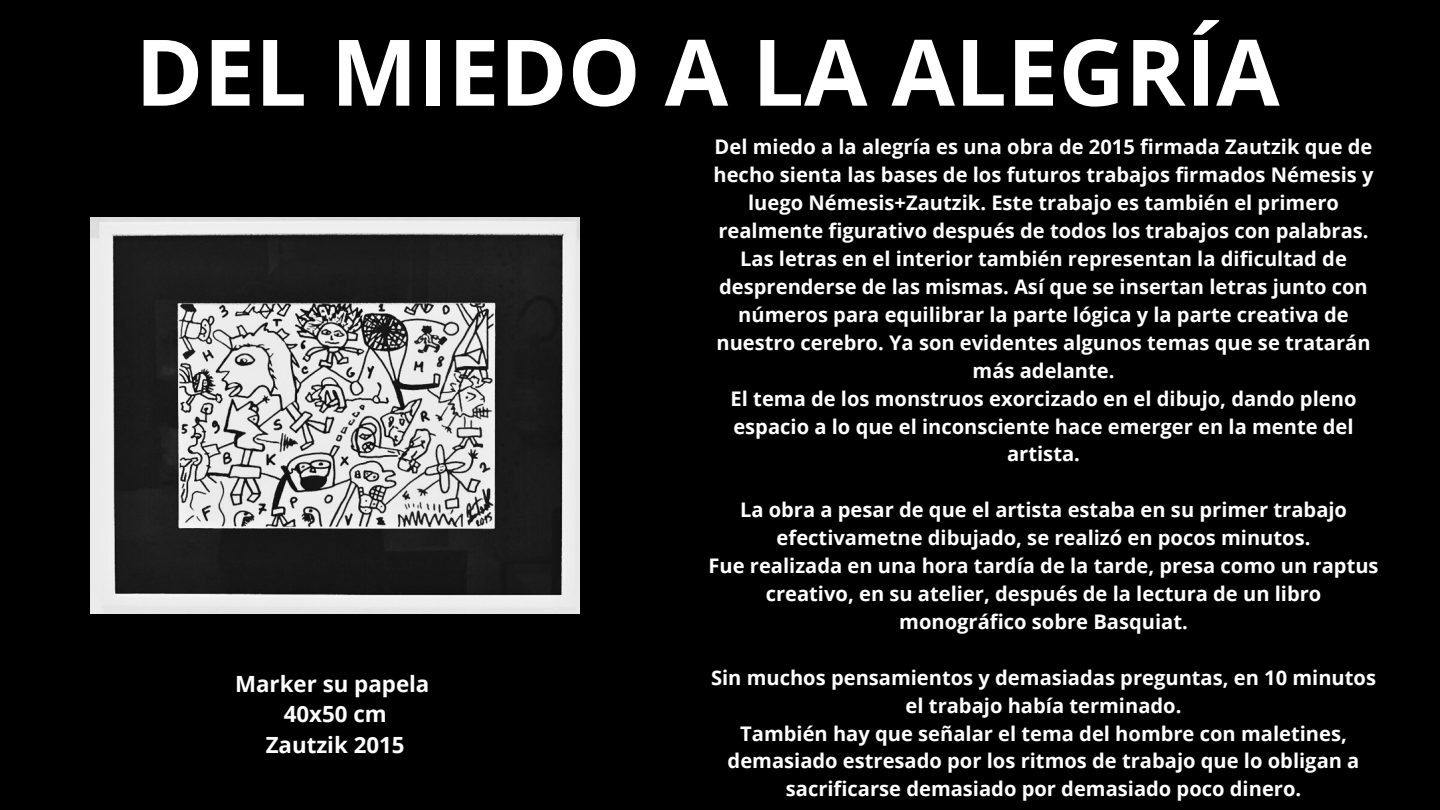
<style>
.page{position:relative;width:1440px;height:810px;background:#000}
.page>*{position:absolute;margin:0;border:0;box-sizing:border-box;transform-origin:0 0}
.t1{font:700 92px "Open Sans";color:#fff}
.t2{font:700 22.3px/30.8px "Open Sans";color:#fff;text-align:center}
.t3{font:700 20.1px/27.9px "Open Sans";color:#fff;text-align:center}
</style>
<div class="page">
<img style="left:91px;top:218px;width:489px;height:396px">
<h1 class="t1" style="left:135px;top:7px;width:1146px">DEL MIEDO A LA ALEGRÍA</h1>
<p class="t3" style="left:714px;top:133px;width:662px">Del miedo a la alegría es una obra de 2015 firmada Zautzik que de hecho sienta las bases de los futuros trabajos firmados Némesis y luego Némesis+Zautzik. Este trabajo es también el primero realmente figurativo después de todos los trabajos con palabras.<br>Las letras en el interior también representan la dificultad de desprenderse de las mismas. Así que se insertan letras junto con números para equilibrar la parte lógica y la parte creativa de nuestro cerebro. Ya son evidentes algunos temas que se tratarán más adelante.<br>El tema de los monstruos exorcizado en el dibujo, dando pleno espacio a lo que el inconsciente hace emerger en la mente del artista.</p>
<p class="t2" style="left:235px;top:667px;width:196px">Marker su papela<br>40x50 cm<br>Zautzik 2015</p>
<p class="t3" style="left:708px;top:495px;width:672px">La obra a pesar de que el artista estaba en su primer trabajo efectivametne dibujado, se realizó en pocos minutos.<br>Fue realizada en una hora tardía de la tarde, presa como un raptus creativo, en su atelier, después de la lectura de un libro monográfico sobre Basquiat.</p>
<p class="t3" style="left:711px;top:663px;width:667px">Sin muchos pensamientos y demasiadas preguntas, en 10 minutos el trabajo había terminado.<br>También hay que señalar el tema del hombre con maletines, demasiado estresado por los ritmos de trabajo que lo obligan a sacrificarse demasiado por demasiado poco dinero.</p>
</div>
